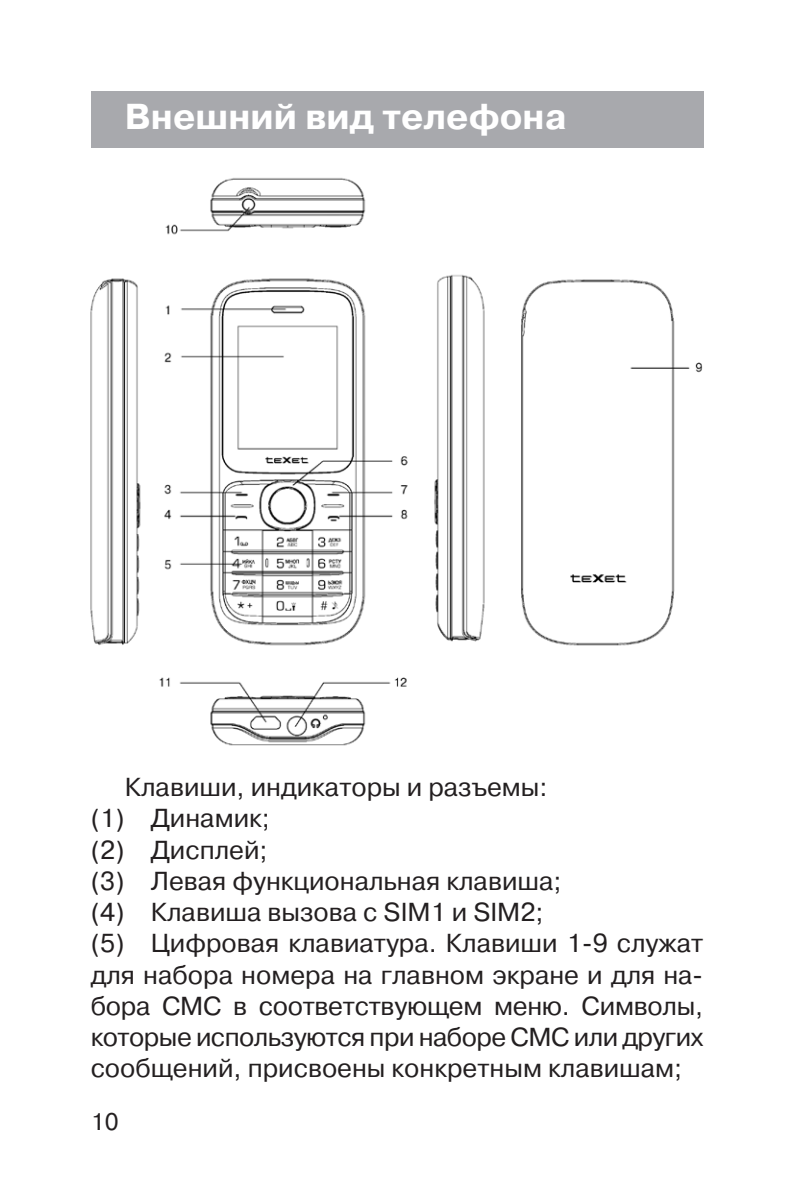
<style>
.page{position:relative;width:794px;height:1191px;background:#fff}
.page>*{position:absolute;margin:0;border:0;box-sizing:border-box;transform-origin:0 0}
.t1{font:700 36px "Pragmatica C";color:#fff}
.t2{font:26px/31.2px "Pragmatica C";color:#231f20;text-align:justify}
.t3{font:24px "Pragmatica C";color:#231f20}
</style>
<div class="page">
<div style="left:91px;top:91px;width:612px;height:56px;background:#a8a9ad"></div>
<img style="left:90px;top:178px;width:613px;height:568px">
<p class="t1" style="left:125px;top:96px;width:443px">Внешний вид телефона</p>
<p class="t2" style="left:125px;top:772px;width:424px">Клавиши, индикаторы и разъемы:</p>
<p class="t2" style="left:91px;top:803px;width:181px">(1) Динамик;</p>
<p class="t2" style="left:91px;top:834px;width:178px">(2) Дисплей;</p>
<p class="t2" style="left:91px;top:865px;width:472px">(3) Левая функциональная клавиша;</p>
<p class="t2" style="left:91px;top:896px;width:454px">(4) Клавиша вызова с SIM1 и SIM2;</p>
<p class="t2" style="left:91px;top:928px;width:614px">(5) Цифровая клавиатура. Клавиши 1-9 служат для набора номера на главном экране и для на&shy;бора СМС в соответствующем меню. Символы, которые используются при наборе СМС или других сообщений, присвоены конкретным клавишам;</p>
<p class="t3" style="left:91px;top:1108px;width:29px">10</p>
</div>
